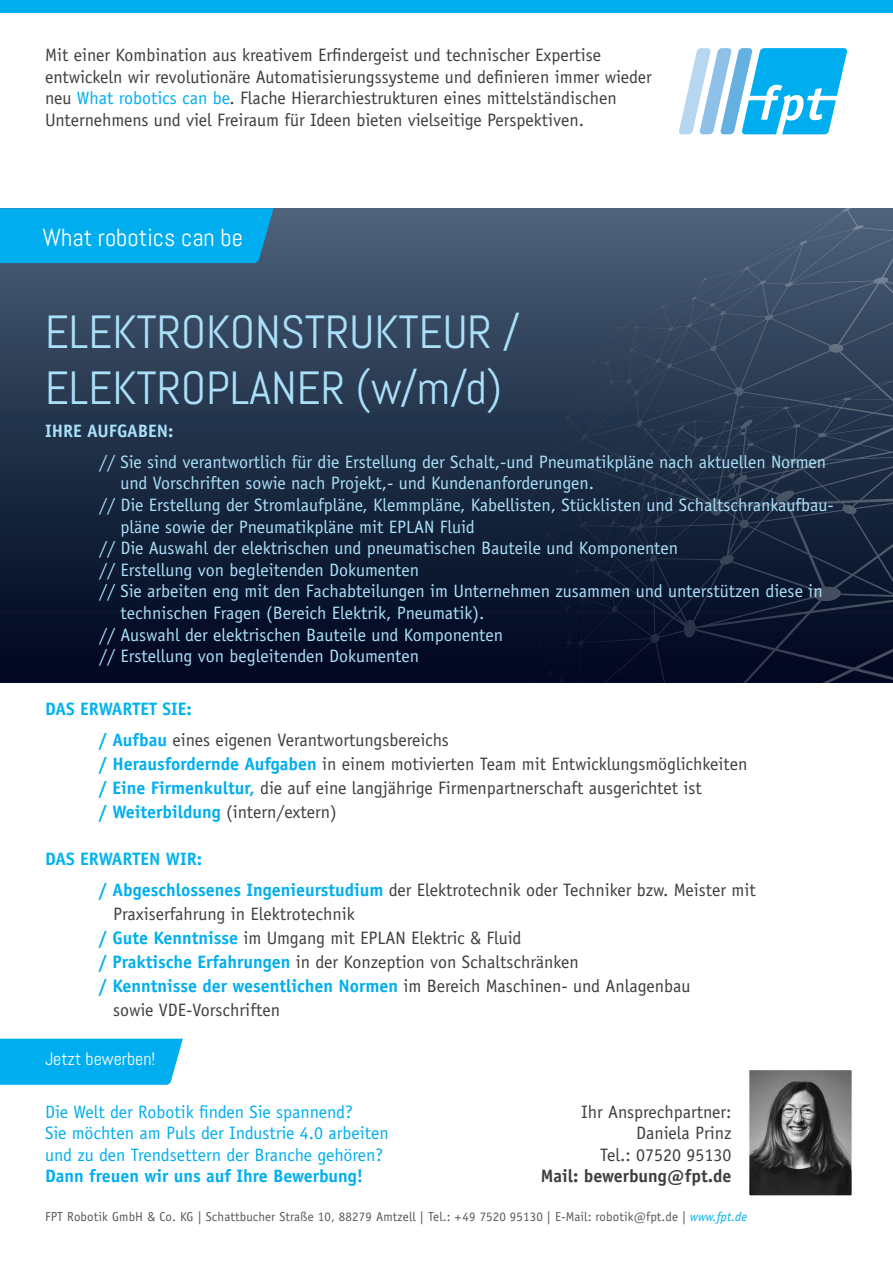
<style>
.page{position:relative;width:893px;height:1263px;background:#fff}
.page>*{position:absolute;margin:0;border:0;box-sizing:border-box;transform-origin:0 0}
.t1{font:46.5px/55.8px "Abel";color:#aae0f9}
.t2{font:24.75px "Abel";color:#fff}
.t3{font:18px/21.6px "Officina Sans Std";color:#3e3e3f}
.t4{font:18px/30.6px "Officina Sans Std";color:#aae0f9}
.t5{font:18px "Officina Sans Std";color:#00aeef}
.t6{font:700 18px "Officina Sans Std";color:#00aeef}
.t7{font:700 18px "Officina Sans Std";color:#00b3ef}
.t8{font:700 18px "Officina Sans Std";color:#3e3e3f}
.t9{font:18px "Abel";color:#fff}
.t10{font:12.9px "Officina Sans Std";letter-spacing:.01em;color:#57585a}
.s1{color:#00aeef}
.s2{font-weight:700}
.s3{font-weight:700;color:#00aeef}
.s4{font-style:italic;color:#00aeef}
</style>
<div class="page">
<div style="left:0;top:1039px;width:183px;height:46px;background:#00aeef"></div>
<svg style="left:679px;top:48px;width:168px;height:86px"></svg>
<div style="left:0;top:0;width:893px;height:13px;background:#00aeef"></div>
<div style="left:0;top:208px;width:893px;height:474px;background:linear-gradient(to bottom,#4a6078,#00041c)"></div>
<svg style="left:508px;top:208px;width:385px;height:474px"></svg>
<div style="left:0;top:208px;width:274px;height:55px;background:#00aeef"></div>
<img style="left:751px;top:1071px;width:99px;height:123px">
<div style="left:748px;top:1068px;width:105px;height:129px;border:2px solid #fff"></div>
<p class="t3" style="left:45px;top:44px;width:608px">Mit einer Kombination aus kreativem Erfindergeist und technischer Expertise entwickeln wir revolutionäre Automatisierungssysteme und definieren immer wieder neu <span class="s1">What robotics can be</span>. Flache Hierarchiestrukturen eines mittelständischen Unternehmens und viel Freiraum für Ideen bieten vielseitige Perspektiven.</p>
<p class="t2" style="left:43px;top:221px;width:202px">What robotics can be</p>
<p class="t1" style="left:45px;top:304px;width:477px">ELEKTROKONSTRUKTEUR /<br>ELEKTROPLANER (w/m/d)</p>
<p class="t4" style="left:99px;top:416px;width:729px;text-indent:-54px"><span class="s2">IHRE AUFGABEN:<br></span>// Sie sind verantwortlich für die Erstellung der Schalt,-und Pneumatikpläne nach aktuellen Normen</p>
<p class="t4" style="left:120px;top:468px;width:475px">und Vorschriften sowie nach Projekt,- und Kundenanforderungen.</p>
<p class="t4" style="left:120px;top:494px;width:715px;line-height:21.6px;text-indent:-21px">// Die Erstellung der Stromlaufpläne, Klemmpläne, Kabellisten, Stücklisten und Schaltschrankaufbau&shy;pläne sowie der Pneumatikpläne mit EPLAN Fluid</p>
<p class="t4" style="left:99px;top:533px;width:581px">// Die Auswahl der elektrischen und pneumatischen Bauteile und Komponenten</p>
<p class="t4" style="left:99px;top:554px;width:322px">// Erstellung von begleitenden Dokumenten</p>
<p class="t4" style="left:99px;top:576px;width:725px">// Sie arbeiten eng mit den Fachabteilungen im Unternehmen zusammen und unterstützen diese in</p>
<p class="t4" style="left:120px;top:598px;width:366px">technischen Fragen (Bereich Elektrik, Pneumatik).</p>
<p class="t4" style="left:99px;top:619px;width:406px">// Auswahl der elektrischen Bauteile und Komponenten</p>
<p class="t4" style="left:99px;top:641px;width:322px">// Erstellung von begleitenden Dokumenten</p>
<p class="t7" style="left:45px;top:697px;width:148px">DAS ERWARTET SIE:</p>
<p class="t3" style="left:99px;top:729px;width:351px"><span class="s3">/ Aufbau</span> eines eigenen Verantwortungsbereichs</p>
<p class="t3" style="left:99px;top:753px;width:650px"><span class="s3">/ Herausfordernde Aufgaben</span> in einem motivierten Team mit Entwicklungsmöglichkeiten</p>
<p class="t3" style="left:99px;top:777px;width:604px"><span class="s3">/ Eine Firmenkultur,</span> die auf eine langjährige Firmenpartnerschaft ausgerichtet ist</p>
<p class="t3" style="left:99px;top:801px;width:239px"><span class="s3">/ Weiterbildung</span> (intern/extern)</p>
<p class="t7" style="left:45px;top:847px;width:159px">DAS ERWARTEN WIR:</p>
<p class="t3" style="left:113px;top:878px;width:644px;line-height:24px;text-indent:-14px"><span class="s3">/ Abgeschlossenes Ingenieurstudium</span> der Elektrotechnik oder Techniker bzw. Meister mit<br>Praxiserfahrung in Elektrotechnik</p>
<p class="t3" style="left:99px;top:927px;width:424px"><span class="s3">/ Gute Kenntnisse</span> im Umgang mit EPLAN Elektric &amp; Fluid</p>
<p class="t3" style="left:99px;top:951px;width:481px"><span class="s3">/ Praktische Erfahrungen</span> in der Konzeption von Schaltschränken</p>
<p class="t3" style="left:113px;top:974px;width:579px;line-height:24px;text-indent:-14px"><span class="s3">/ Kenntnisse der wesentlichen Normen</span> im Bereich Maschinen- und Anlagenbau sowie VDE-Vorschriften</p>
<p class="t9" style="left:45px;top:1047px;width:112px">Jetzt bewerben!</p>
<p class="t5" style="left:45px;top:1101px;width:309px">Die Welt der Robotik finden Sie spannend?</p>
<p class="t5" style="left:45px;top:1122px;width:345px">Sie möchten am Puls der Industrie 4.0 arbeiten</p>
<p class="t5" style="left:45px;top:1144px;width:340px">und zu den Trendsettern der Branche gehören?</p>
<p class="t6" style="left:45px;top:1165px;width:320px">Dann freuen wir uns auf Ihre Bewerbung!</p>
<p class="t3" style="left:581px;top:1101px;width:152px;text-align:right">Ihr Ansprechpartner:<br>Daniela Prinz<br>Tel.: 07520 95130</p>
<p class="t8" style="left:541px;top:1165px;width:192px">Mail: bewerbung@fpt.de</p>
<p class="t10" style="left:45px;top:1209px;width:704px">FPT Robotik GmbH &amp; Co. KG | Schattbucher Straße 10, 88279 Amtzell | Tel.: +49 7520 95130 | E-Mail: robotik@fpt.de | <span class="s4">www.fpt.de</span></p>
</div>
